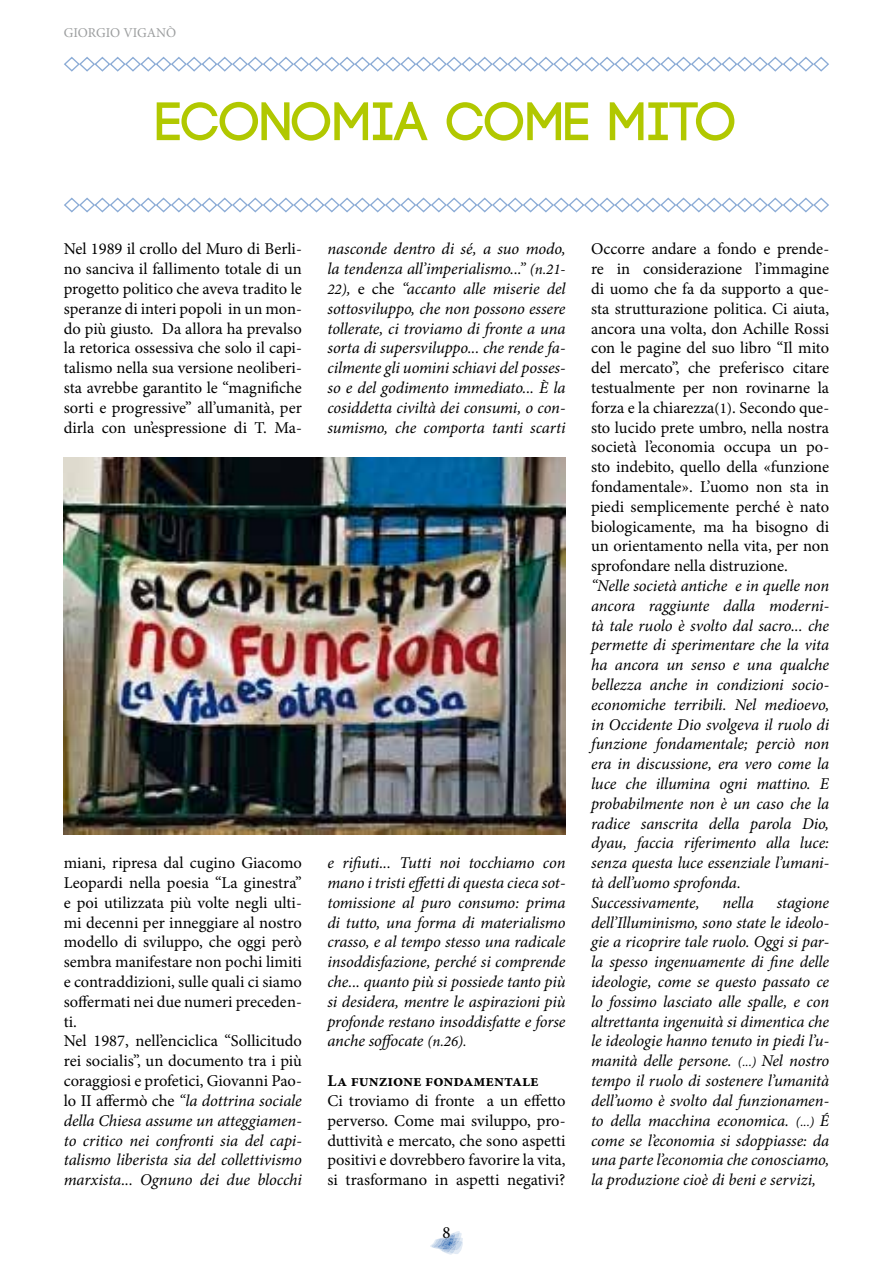
<style>
.page{position:relative;width:893px;height:1263px;background:#fff}
.page>*{position:absolute;margin:0;border:0;box-sizing:border-box;transform-origin:0 0}
.t1{font:700 54px "Code";color:#b1c800}
.t2{font:18px "Minion Pro";color:#000}
.t3{font:italic 16.5px/19.8px "Minion Pro";letter-spacing:-.005em;color:#000;text-align:justify}
.t4{font:16.5px/19.8px "Minion Pro";color:#000;text-align:justify}
.t5{font:700 16.5px "Minion Pro";color:#000}
.t6{font:13.5px "Minion Pro";letter-spacing:-.005em;color:#9c9e9f}
.s1{font-style:italic}
.s2{font-size:15px}
.s3{font-style:normal}
.s4{font-size:13.5px}
</style>
<div class="page">
<svg style="left:430px;top:1231px;width:33px;height:23px"></svg>
<svg style="left:64px;top:197px;width:765px;height:16px"></svg>
<svg style="left:64px;top:56px;width:765px;height:16px"></svg>
<img style="left:64px;top:457px;width:502px;height:378px">
<p class="t6" style="left:64px;top:23px;width:114px">GIORGIO VIGANÒ</p>
<h1 class="t1" style="left:156px;top:94px;width:582px">ECONOMIA COME MITO</h1>
<p class="t4" style="left:64px;top:239px;width:240px">Nel 1989 il crollo del Muro di Berli&shy;no sanciva il fallimento totale di un progetto politico che aveva tradito le speranze di interi popoli in un mon&shy;do più giusto. Da allora ha prevalso la retorica ossessiva che solo il capi&shy;talismo nella sua versione neoliberi&shy;sta avrebbe garantito le “magnifiche sorti e progressive” all’umanità, per dirla con un’espressione di T. Ma-</p>
<p class="t4" style="left:64px;top:853px;width:240px;text-align:left">miani, ripresa dal cugino Giacomo Leopardi nella poesia “La ginestra” e poi utilizzata più volte negli ulti&shy;mi decenni per inneggiare al nostro modello di sviluppo, che oggi però sembra manifestare non pochi limiti e contraddizioni, sulle quali ci siamo soffermati nei due numeri preceden&shy;ti.<br>Nel 1987, nell’enciclica “Sollicitudo rei socialis”, un documento tra i più coraggiosi e profetici, Giovanni Pao&shy;lo II affermò che <span class="s1">“la dottrina sociale della Chiesa assume un atteggiamen&shy;to critico nei confronti sia del capi&shy;talismo liberista sia del collettivismo marxista... Ognuno dei due blocchi</span></p>
<p class="t3" style="left:327px;top:239px;width:240px">nasconde dentro di sé, a suo modo, la tendenza all’imperialismo...” <span class="s2">(n.21- 22)</span>, <span class="s3">e che</span> “accanto alle miserie del sottosviluppo, che non possono essere tollerate, ci troviamo di fronte a una sorta di supersviluppo... che rende fa&shy;cilmente gli uomini schiavi del posses&shy;so e del godimento immediato... È la cosiddetta civiltà dei consumi, o con&shy;sumismo, che comporta tanti scarti</p>
<p class="t3" style="left:327px;top:853px;width:240px">e rifiuti... Tutti noi tocchiamo con mano i tristi effetti di questa cieca sot&shy;tomissione al puro consumo: prima di tutto, una forma di materialismo crasso, e al tempo stesso una radicale insoddisfazione, perché si comprende che... quanto più si possiede tanto più si desidera, mentre le aspirazioni più profonde restano insoddisfatte e forse anche soffocate <span class="s2">(n.26).</span></p>
<p class="t5" style="left:327px;top:1069px;width:213px">La funzione fondamentale</p>
<p class="t4" style="left:327px;top:1091px;width:240px">Ci troviamo di fronte a un effetto perverso. Come mai sviluppo, pro&shy;duttività e mercato, che sono aspetti positivi e dovrebbero favorire la vita, si trasformano in aspetti negativi?</p>
<p class="t2" style="left:442px;top:1220px;width:10px">8</p>
<p class="t4" style="left:591px;top:239px;width:240px">Occorre andare a fondo e prende&shy;re in considerazione l’immagine di uomo che fa da supporto a que&shy;sta strutturazione politica. Ci aiuta, ancora una volta, don Achille Rossi con le pagine del suo libro “Il mito del mercato”, che preferisco citare testualmente per non rovinarne la forza e la chiarezza<span class="s2">(1)</span>. Secondo que&shy;sto lucido prete umbro, nella nostra società l’economia occupa un po&shy;sto indebito, quello della «funzione fondamentale». L’uomo non sta in piedi semplicemente perché è nato biologicamente, ma ha bisogno di un orientamento nella vita, per non sprofondare nella distruzione.</p>
<p class="t3" style="left:591px;top:576px;width:240px;text-align:left">“Nelle società antiche e in quelle non ancora raggiunte dalla moderni&shy;tà tale ruolo è svolto dal sacro... che permette di sperimentare che la vita ha ancora un senso e una qualche bellezza anche in condizioni socio&shy;economiche terribili. Nel medioevo, in Occidente Dio svolgeva il ruolo di funzione fondamentale; perciò non era in discussione, era vero come la luce che illumina ogni mattino. E probabilmente non è un caso che la radice sanscrita della parola Dio, dyau, faccia riferimento alla luce: senza questa luce essenziale l’umani&shy;tà dell’uomo sprofonda.<br>Successivamente,</p>
<p class="t3" style="left:723px;top:893px;width:33px">nella</p>
<p class="t3" style="left:591px;top:893px;width:240px;text-indent:186px">stagione dell’Illuminismo, sono state le ideolo&shy;gie a ricoprire tale ruolo. Oggi si par&shy;la spesso ingenuamente di fine delle ideologie, come se questo passato ce lo fossimo lasciato alle spalle, e con altrettanta ingenuità si dimentica che le ideologie hanno tenuto in piedi l’u&shy;manità delle persone. <span class="s4">(...)</span> Nel nostro tempo il ruolo di sostenere l’umanità dell’uomo è svolto dal funzionamen&shy;to della macchina economica. <span class="s4">(...)</span> É come se l’economia si sdoppiasse: da una parte l’economia che conosciamo, la produzione cioè di beni e servizi,</p>
</div>
